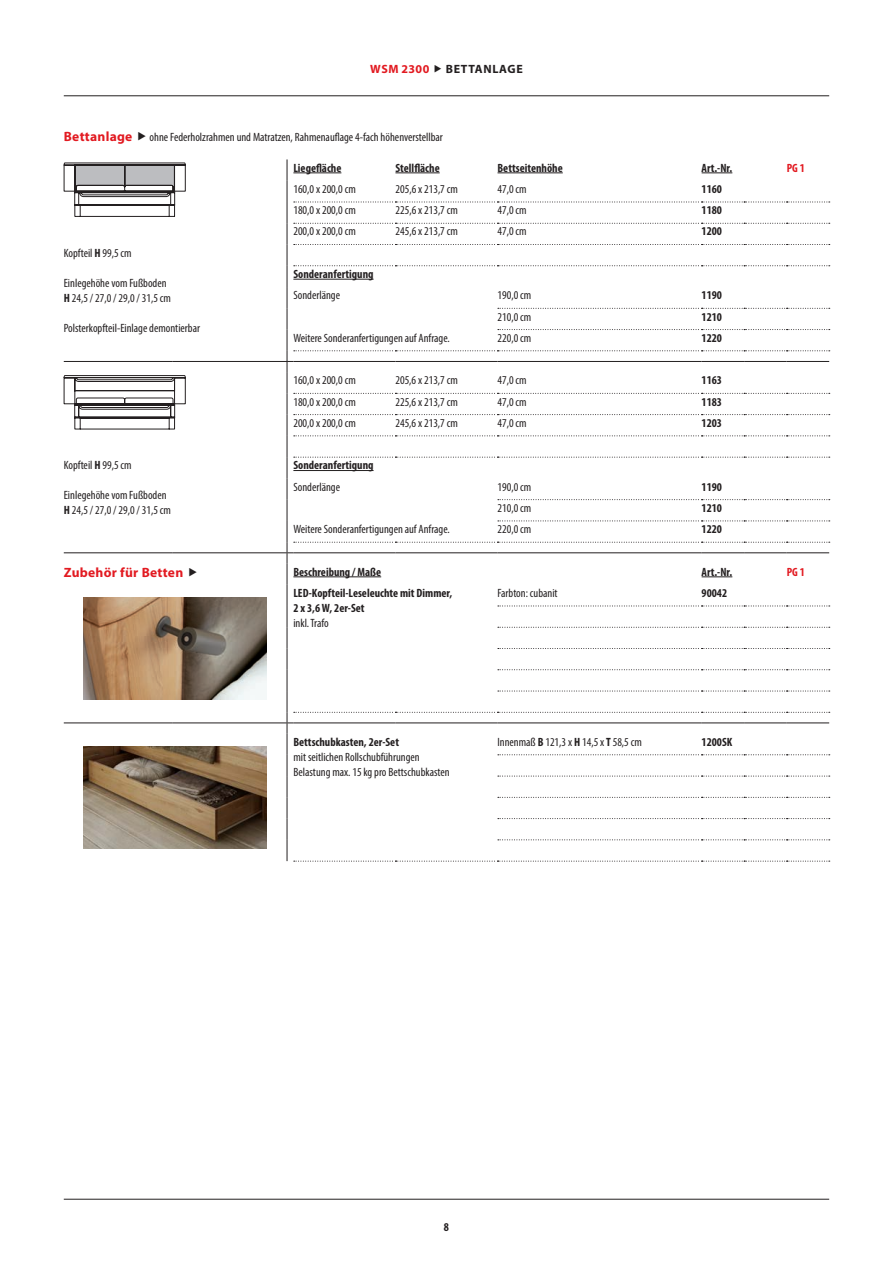
<style>
.page{position:relative;width:893px;height:1263px;background:#fff}
.page>*{position:absolute;margin:0;border:0;box-sizing:border-box;transform-origin:0 0}
.t1{font:700 13.5px "Myriad Pro";letter-spacing:.02em;color:#e21a21}
.t2{font:condensed 12px/15px "Myriad Pro";color:#231f20}
.t3{font:700 condensed 12px/15px "Myriad Pro";color:#231f20}
.t4{font:700 12px "Myriad Pro";letter-spacing:.055em;color:#231f20}
.t5{font:700 12px "Myriad Pro";letter-spacing:.04em;color:#e21a21}
.t6{font:700 condensed 12px "Myriad Pro";color:#e21a21}
.s1{font-weight:700}
</style>
<div class="page">
<hr style="left:64px;top:1199px;width:765px;height:1px;background:#231f20">
<hr style="left:64px;top:95px;width:765px;height:1px;background:#231f20">
<hr style="left:172px;top:361px;width:115px;height:1px;background:#231f20">
<hr style="left:64px;top:552px;width:108px;height:1px;background:#231f20">
<hr style="left:172px;top:552px;width:115px;height:1px;background:#231f20">
<hr style="left:64px;top:722px;width:108px;height:1px;background:#231f20">
<hr style="left:172px;top:722px;width:115px;height:1px;background:#231f20">
<svg style="left:287px;top:159px;width:543px;height:703px"></svg>
<svg style="left:63px;top:162px;width:123px;height:55px"></svg>
<hr style="left:293px;top:173px;width:48px;height:1px;background:#231f20">
<hr style="left:395px;top:173px;width:45px;height:1px;background:#231f20">
<hr style="left:497px;top:173px;width:66px;height:1px;background:#231f20">
<hr style="left:702px;top:173px;width:30px;height:1px;background:#231f20">
<hr style="left:293px;top:279px;width:81px;height:1px;background:#231f20">
<svg style="left:63px;top:361px;width:123px;height:69px"></svg>
<hr style="left:293px;top:470px;width:81px;height:1px;background:#231f20">
<hr style="left:293px;top:576px;width:88px;height:1px;background:#231f20">
<hr style="left:702px;top:576px;width:30px;height:1px;background:#231f20">
<img style="left:84px;top:597px;width:183px;height:102px">
<img style="left:84px;top:746px;width:183px;height:102px">
<p class="t5" style="left:370px;top:61px;width:61px">WSM 2300</p>
<p class="t4" style="left:446px;top:61px;width:78px">BETTANLAGE</p>
<p class="t1" style="left:64px;top:128px;width:70px">Bettanlage</p>
<p class="t2" style="left:150px;top:130px;width:295px">ohne Federholzrahmen und Matratzen, Rahmenauflage 4-fach höhenverstellbar</p>
<p class="t3" style="left:293px;top:160px;width:49px">Liegefläche</p>
<p class="t3" style="left:395px;top:160px;width:46px">Stellfläche</p>
<p class="t3" style="left:497px;top:160px;width:67px">Bettseitenhöhe</p>
<p class="t3" style="left:702px;top:160px;width:32px">Art.-Nr.</p>
<p class="t6" style="left:787px;top:160px;width:20px">PG 1</p>
<p class="t2" style="left:293px;top:181px;width:64px">160,0 x 200,0 cm</p>
<p class="t2" style="left:395px;top:181px;width:64px">205,6 x 213,7 cm</p>
<p class="t2" style="left:497px;top:181px;width:31px">47,0 cm</p>
<p class="t3" style="left:702px;top:181px;width:22px">1160</p>
<p class="t2" style="left:293px;top:203px;width:64px">180,0 x 200,0 cm</p>
<p class="t2" style="left:395px;top:203px;width:64px">225,6 x 213,7 cm</p>
<p class="t2" style="left:497px;top:203px;width:31px">47,0 cm</p>
<p class="t3" style="left:702px;top:202px;width:22px">1180</p>
<p class="t2" style="left:293px;top:224px;width:64px">200,0 x 200,0 cm</p>
<p class="t2" style="left:395px;top:224px;width:64px">245,6 x 213,7 cm</p>
<p class="t2" style="left:497px;top:224px;width:31px">47,0 cm</p>
<p class="t3" style="left:702px;top:224px;width:22px">1200</p>
<p class="t2" style="left:64px;top:245px;width:69px">Kopfteil <span class="s1">H</span> 99,5 cm</p>
<p class="t2" style="left:64px;top:275px;width:109px">Einlegehöhe vom Fußboden<br><span class="s1">H</span> 24,5 / 27,0 / 29,0 / 31,5 cm</p>
<p class="t2" style="left:64px;top:320px;width:138px">Polsterkopfteil-Einlage demontierbar</p>
<p class="t3" style="left:293px;top:266px;width:82px">Sonderanfertigung</p>
<p class="t2" style="left:293px;top:288px;width:48px">Sonderlänge</p>
<p class="t2" style="left:497px;top:288px;width:35px">190,0 cm</p>
<p class="t3" style="left:702px;top:287px;width:22px">1190</p>
<p class="t2" style="left:497px;top:309px;width:35px">210,0 cm</p>
<p class="t3" style="left:702px;top:309px;width:22px">1210</p>
<p class="t2" style="left:293px;top:330px;width:158px">Weitere Sonderanfertigungen auf Anfrage.</p>
<p class="t2" style="left:497px;top:330px;width:35px">220,0 cm</p>
<p class="t3" style="left:702px;top:330px;width:22px">1220</p>
<p class="t2" style="left:293px;top:373px;width:64px">160,0 x 200,0 cm</p>
<p class="t2" style="left:395px;top:373px;width:64px">205,6 x 213,7 cm</p>
<p class="t2" style="left:497px;top:373px;width:31px">47,0 cm</p>
<p class="t3" style="left:702px;top:372px;width:22px">1163</p>
<p class="t2" style="left:293px;top:394px;width:64px">180,0 x 200,0 cm</p>
<p class="t2" style="left:395px;top:394px;width:64px">225,6 x 213,7 cm</p>
<p class="t2" style="left:497px;top:394px;width:31px">47,0 cm</p>
<p class="t3" style="left:702px;top:394px;width:22px">1183</p>
<p class="t2" style="left:293px;top:415px;width:64px">200,0 x 200,0 cm</p>
<p class="t2" style="left:395px;top:415px;width:64px">245,6 x 213,7 cm</p>
<p class="t2" style="left:497px;top:415px;width:31px">47,0 cm</p>
<p class="t3" style="left:702px;top:415px;width:22px">1203</p>
<p class="t2" style="left:64px;top:458px;width:69px">Kopfteil <span class="s1">H</span> 99,5 cm</p>
<p class="t2" style="left:64px;top:488px;width:109px">Einlegehöhe vom Fußboden<br><span class="s1">H</span> 24,5 / 27,0 / 29,0 / 31,5 cm</p>
<p class="t3" style="left:293px;top:458px;width:82px">Sonderanfertigung</p>
<p class="t2" style="left:293px;top:479px;width:48px">Sonderlänge</p>
<p class="t2" style="left:497px;top:479px;width:35px">190,0 cm</p>
<p class="t3" style="left:702px;top:479px;width:22px">1190</p>
<p class="t2" style="left:497px;top:500px;width:35px">210,0 cm</p>
<p class="t3" style="left:702px;top:500px;width:22px">1210</p>
<p class="t2" style="left:293px;top:521px;width:158px">Weitere Sonderanfertigungen auf Anfrage.</p>
<p class="t2" style="left:497px;top:521px;width:35px">220,0 cm</p>
<p class="t3" style="left:702px;top:521px;width:22px">1220</p>
<p class="t1" style="left:64px;top:564px;width:121px">Zubehör für Betten</p>
<p class="t3" style="left:293px;top:564px;width:89px">Beschreibung / Maße</p>
<p class="t3" style="left:702px;top:564px;width:32px">Art.-Nr.</p>
<p class="t6" style="left:787px;top:564px;width:20px">PG 1</p>
<p class="t3" style="left:293px;top:585px;width:160px">LED-Kopfteil-Leseleuchte mit Dimmer,<br>2 x 3,6 W, 2er-Set</p>
<p class="t2" style="left:293px;top:615px;width:37px">inkl. Trafo</p>
<p class="t2" style="left:497px;top:585px;width:62px">Farbton: cubanit</p>
<p class="t3" style="left:702px;top:585px;width:27px">90042</p>
<p class="t3" style="left:293px;top:734px;width:107px">Bettschubkasten, 2er-Set</p>
<p class="t2" style="left:293px;top:749px;width:158px">mit seitlichen Rollschubführungen<br>Belastung max. 15 kg pro Bettschubkasten</p>
<p class="t2" style="left:497px;top:734px;width:146px">Innenmaß <span class="s1">B</span> 121,3 x <span class="s1">H</span> 14,5 x <span class="s1">T</span> 58,5 cm</p>
<p class="t3" style="left:702px;top:734px;width:32px">1200SK</p>
<p class="t3" style="left:444px;top:1219px;width:7px">8</p>
</div>
